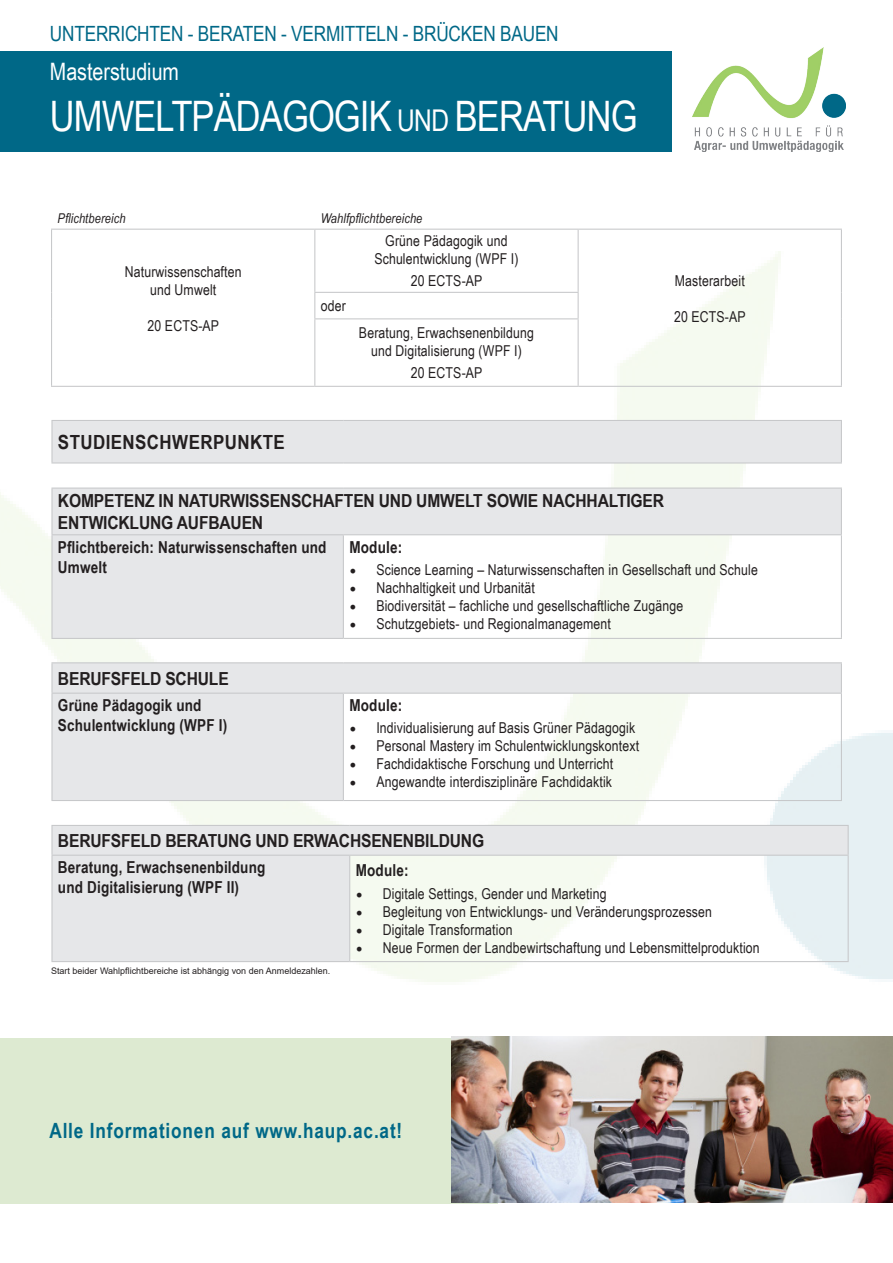
<style>
.page{position:relative;width:893px;height:1263px;background:#fff}
.page>*{position:absolute;margin:0;border:0;box-sizing:border-box;transform-origin:0 0}
.t1{font:42px "Arial Narrow";letter-spacing:-.02em;color:#fff}
.t2{font:24px "Arial Narrow";color:#fff}
.t3{font:21px "Arial Narrow";letter-spacing:-.01em;color:#006887}
.t4{font:700 21px "Arial Narrow";letter-spacing:.04em;color:#006887}
.t5{font:700 19.5px "Arial Narrow";letter-spacing:.02em;color:#231f20;scale:1.06 1}
.t6{font:700 18px/21.6px "Arial Narrow";letter-spacing:-.01em;color:#231f20;scale:1.06 1}
.t7{font:700 16.5px/19.8px "Arial Narrow";letter-spacing:.01em;color:#231f20}
.t8{font:15px/18px "Arial Narrow";letter-spacing:.01em;color:#231f20;text-align:center}
.t9{font:italic 13.5px "Arial Narrow";letter-spacing:.01em;color:#231f20}
.t10{font:9px "Arial";color:#231f20}
.s1{font-size:30px}
.s2{font-family:"Minion Pro";font-size:18px}
</style>
<div class="page">
<div style="left:0;top:51px;width:672px;height:101px;background:#006887"></div>
<img style="left:692px;top:48px;width:154px;height:104px">
<div style="left:0;top:1037px;width:497px;height:166px;background:#ddead1"></div>
<svg style="left:53px;top:663px;width:788px;height:137px;fill:#e6e7e9"></svg>
<hr style="left:51px;top:662px;width:292px;height:1px;background:#c7c8ca">
<hr style="left:51px;top:663px;width:2px;height:30px;background:#c7c8ca">
<hr style="left:343px;top:662px;width:499px;height:1px;background:#c7c8ca">
<hr style="left:841px;top:663px;width:1px;height:30px;background:#c7c8ca">
<hr style="left:51px;top:693px;width:292px;height:1px;background:#c7c8ca">
<hr style="left:51px;top:694px;width:2px;height:106px;background:#c7c8ca">
<hr style="left:343px;top:693px;width:499px;height:1px;background:#c7c8ca">
<hr style="left:343px;top:694px;width:1px;height:106px;background:#c7c8ca">
<hr style="left:841px;top:694px;width:1px;height:106px;background:#c7c8ca">
<hr style="left:51px;top:800px;width:292px;height:1px;background:#c7c8ca">
<hr style="left:343px;top:800px;width:499px;height:1px;background:#c7c8ca">
<hr style="left:841px;top:230px;width:1px;height:62px;background:#c7c8ca">
<svg style="left:578px;top:293px;width:1px;height:25px"></svg>
<svg style="left:841px;top:292px;width:1px;height:27px"></svg>
<hr style="left:314px;top:318px;width:265px;height:1px;background:#c7c8ca">
<hr style="left:578px;top:319px;width:1px;height:67px;background:#c7c8ca">
<hr style="left:841px;top:319px;width:1px;height:67px;background:#c7c8ca">
<hr style="left:578px;top:229px;width:264px;height:1px;background:#c7c8ca">
<hr style="left:578px;top:386px;width:264px;height:1px;background:#c7c8ca">
<hr style="left:315px;top:386px;width:263px;height:1px;background:#c7c8ca">
<hr style="left:315px;top:229px;width:263px;height:1px;background:#c7c8ca">
<hr style="left:578px;top:230px;width:1px;height:62px;background:#c7c8ca">
<hr style="left:314px;top:292px;width:265px;height:1px;background:#c7c8ca">
<hr style="left:51px;top:229px;width:264px;height:1px;background:#c7c8ca">
<hr style="left:51px;top:230px;width:1px;height:62px;background:#c7c8ca">
<hr style="left:314px;top:230px;width:1px;height:62px;background:#c7c8ca">
<svg style="left:51px;top:292px;width:1px;height:27px"></svg>
<svg style="left:314px;top:293px;width:1px;height:25px"></svg>
<hr style="left:51px;top:319px;width:1px;height:67px;background:#c7c8ca">
<hr style="left:314px;top:319px;width:1px;height:67px;background:#c7c8ca">
<hr style="left:51px;top:386px;width:264px;height:1px;background:#c7c8ca">
<svg style="left:52px;top:421px;width:789px;height:217px;fill:#e6e7e9"></svg>
<hr style="left:841px;top:421px;width:1px;height:41px;background:#c7c8ca">
<hr style="left:51px;top:489px;width:2px;height:45px;background:#c7c8ca">
<hr style="left:841px;top:489px;width:1px;height:45px;background:#c7c8ca">
<hr style="left:51px;top:534px;width:292px;height:1px;background:#c7c8ca">
<hr style="left:51px;top:535px;width:2px;height:103px;background:#c7c8ca">
<hr style="left:343px;top:534px;width:499px;height:1px;background:#c7c8ca">
<hr style="left:343px;top:535px;width:1px;height:103px;background:#c7c8ca">
<hr style="left:841px;top:535px;width:1px;height:103px;background:#c7c8ca">
<hr style="left:51px;top:638px;width:292px;height:1px;background:#c7c8ca">
<hr style="left:343px;top:638px;width:499px;height:1px;background:#c7c8ca">
<hr style="left:51px;top:420px;width:292px;height:1px;background:#c7c8ca">
<hr style="left:51px;top:421px;width:2px;height:41px;background:#c7c8ca">
<hr style="left:343px;top:420px;width:499px;height:1px;background:#c7c8ca">
<hr style="left:51px;top:462px;width:292px;height:1px;background:#c7c8ca">
<hr style="left:343px;top:462px;width:499px;height:1px;background:#c7c8ca">
<hr style="left:51px;top:487px;width:292px;height:2px;background:#c7c8ca">
<hr style="left:343px;top:487px;width:499px;height:2px;background:#c7c8ca">
<img style="left:452px;top:1036px;width:441px;height:166px">
<svg style="left:53px;top:826px;width:795px;height:135px;fill:#e6e7e9"></svg>
<hr style="left:51px;top:825px;width:299px;height:1px;background:#c7c8ca">
<hr style="left:51px;top:826px;width:2px;height:29px;background:#c7c8ca">
<hr style="left:350px;top:825px;width:499px;height:1px;background:#c7c8ca">
<svg style="left:848px;top:826px;width:1px;height:29px"></svg>
<hr style="left:51px;top:855px;width:299px;height:1px;background:#c7c8ca">
<hr style="left:51px;top:856px;width:2px;height:105px;background:#c7c8ca">
<hr style="left:350px;top:855px;width:499px;height:1px;background:#c7c8ca">
<hr style="left:349px;top:856px;width:1px;height:105px;background:#c7c8ca">
<hr style="left:848px;top:856px;width:1px;height:105px;background:#c7c8ca">
<hr style="left:51px;top:961px;width:299px;height:1px;background:#c7c8ca">
<hr style="left:350px;top:961px;width:499px;height:1px;background:#c7c8ca">
<h3 class="t3" style="left:50px;top:18px;width:510px">UNTERRICHTEN - BERATEN - VERMITTELN - BRÜCKEN BAUEN</h3>
<h2 class="t2" style="left:50px;top:54px;width:131px">Masterstudium</h2>
<h1 class="t1" style="left:50px;top:85px;width:589px">UMWELTPÄDAGOGIK <span class="s1">UND</span> BERATUNG</h1>
<p class="t9" style="left:58px;top:208px;width:70px">Pflichtbereich</p>
<p class="t9" style="left:321px;top:208px;width:103px">Wahlfpflichtbereiche</p>
<p class="t8" style="left:125px;top:262px;width:118px">Naturwissenschaften und Umwelt</p>
<p class="t8" style="left:147px;top:316px;width:73px">20 ECTS-AP</p>
<p class="t5" style="left:58px;top:427px;width:215px">STUDIENSCHWERPUNKTE</p>
<p class="t8" style="left:321px;top:296px;width:27px">oder</p>
<p class="t8" style="left:374px;top:231px;width:146px">Grüne Pädagogik und<br>Schulentwicklung (WPF I)</p>
<p class="t8" style="left:411px;top:271px;width:73px">20 ECTS-AP</p>
<p class="t8" style="left:675px;top:271px;width:72px">Masterarbeit</p>
<p class="t8" style="left:674px;top:307px;width:73px">20 ECTS-AP</p>
<p class="t8" style="left:359px;top:323px;width:176px">Beratung, Erwachsenenbildung und Digitalisierung (WPF I)</p>
<p class="t8" style="left:411px;top:363px;width:73px">20 ECTS-AP</p>
<p class="t6" style="left:58px;top:489px;width:573px">KOMPETENZ IN NATURWISSENSCHAFTEN UND UMWELT SOWIE NACHHALTIGER<br>ENTWICKLUNG AUFBAUEN</p>
<p class="t7" style="left:58px;top:536px;width:270px">Pflichtbereich: Naturwissenschaften und<br>Umwelt</p>
<p class="t7" style="left:349px;top:536px;width:54px">Module:</p>
<p class="t8" style="left:349px;top:560px;width:410px"><span class="s2">•</span> Science Learning – Naturwissenschaften in Gesellschaft und Schule</p>
<p class="t8" style="left:349px;top:578px;width:187px"><span class="s2">•</span> Nachhaltigkeit und Urbanität</p>
<p class="t8" style="left:349px;top:596px;width:335px"><span class="s2">•</span> Biodiversität – fachliche und gesellschaftliche Zugänge</p>
<p class="t8" style="left:349px;top:614px;width:263px"><span class="s2">•</span> Schutzgebiets- und Regionalmanagement</p>
<p class="t6" style="left:58px;top:666px;width:163px">BERUFSFELD SCHULE</p>
<p class="t7" style="left:58px;top:695px;width:171px">Grüne Pädagogik und<br>Schulentwicklung (WPF I)</p>
<p class="t7" style="left:349px;top:695px;width:54px">Module:</p>
<p class="t8" style="left:349px;top:718px;width:287px"><span class="s2">•</span> Individualisierung auf Basis Grüner Pädagogik</p>
<p class="t8" style="left:349px;top:736px;width:291px"><span class="s2">•</span> Personal Mastery im Schulentwicklungskontext</p>
<p class="t8" style="left:349px;top:754px;width:265px"><span class="s2">•</span> Fachdidaktische Forschung und Unterricht</p>
<p class="t8" style="left:349px;top:772px;width:264px"><span class="s2">•</span> Angewandte interdisziplinäre Fachdidaktik</p>
<p class="t6" style="left:58px;top:829px;width:404px">BERUFSFELD BERATUNG UND ERWACHSENENBILDUNG</p>
<p class="t7" style="left:58px;top:857px;width:209px">Beratung, Erwachsenenbildung und Digitalisierung (WPF II)</p>
<p class="t7" style="left:356px;top:860px;width:54px">Module:</p>
<p class="t8" style="left:356px;top:884px;width:252px"><span class="s2">•</span> Digitale Settings, Gender und Marketing</p>
<p class="t8" style="left:356px;top:902px;width:358px"><span class="s2">•</span> Begleitung von Entwicklungs- und Veränderungsprozessen</p>
<p class="t8" style="left:356px;top:920px;width:158px"><span class="s2">•</span> Digitale Transformation</p>
<p class="t8" style="left:356px;top:938px;width:405px"><span class="s2">•</span> Neue Formen der Landbewirtschaftung und Lebensmittelproduktion</p>
<p class="t10" style="left:51px;top:965px;width:281px">Start beider Wahlpflichtbereiche ist abhängig von den Anmeldezahlen.</p>
<p class="t4" style="left:49px;top:1115px;width:354px">Alle Informationen auf www.haup.ac.at!</p>
</div>
